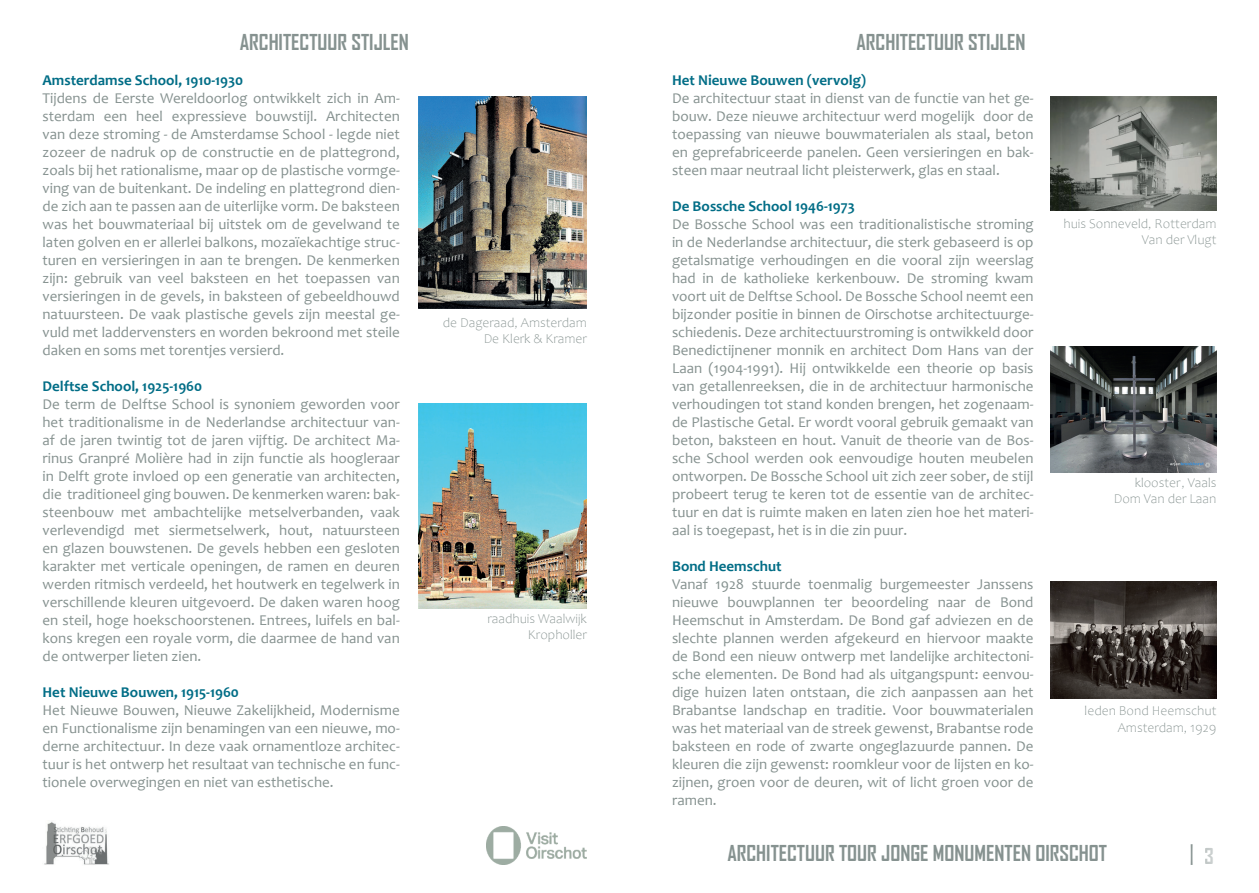
<style>
.page{position:relative;width:1259px;height:893px;background:#fff}
.page>*{position:absolute;margin:0;border:0;box-sizing:border-box;transform-origin:0 0}
.t1{font:700 21px "Agency FB";color:#869290}
.t2{font:21px "Candara";color:#869290}
.t3{font:15px/18px "Candara";color:#869290;text-align:justify}
.t4{font:700 15px "Candara";color:#006d86}
.t5{font:300 13.5px/16.2px "Candara";color:#869290;text-align:right}
.s1{font-family:"Agency FB";font-weight:700}
</style>
<div class="page">
<img style="left:44px;top:821px;width:65px;height:44px">
<img style="left:486px;top:826px;width:101px;height:38px">
<img style="left:419px;top:97px;width:168px;height:212px">
<img style="left:419px;top:404px;width:168px;height:205px">
<img style="left:1050px;top:97px;width:166px;height:114px">
<img style="left:1050px;top:347px;width:166px;height:125px">
<img style="left:1050px;top:581px;width:166px;height:118px">
<h1 class="t1" style="left:240px;top:29px;width:171px">ARCHITECTUUR STIJLEN</h1>
<h1 class="t1" style="left:856px;top:29px;width:171px">ARCHITECTUUR STIJLEN</h1>
<p class="t4" style="left:43px;top:71px;width:202px">Amsterdamse School, 1910-1930</p>
<p class="t3" style="left:43px;top:89px;width:359px">Tijdens de Eerste Wereldoorlog ontwikkelt zich in Am&shy;sterdam een heel expressieve bouwstijl. Architecten van deze stroming - de Amsterdamse School - legde niet zozeer de nadruk op de constructie en de plattegrond, zoals bij het rationalisme, maar op de plastische vormge&shy;ving van de buitenkant. De indeling en plattegrond dien&shy;de zich aan te passen aan de uiterlijke vorm. De baksteen was het bouwmateriaal bij uitstek om de gevelwand te laten golven en er allerlei balkons, mozaïekachtige struc&shy;turen en versieringen in aan te brengen. De kenmerken zijn: gebruik van veel baksteen en het toepassen van versieringen in de gevels, in baksteen of gebeeldhouwd natuursteen. De vaak plastische gevels zijn meestal ge&shy;vuld met laddervensters en worden bekroond met steile daken en soms met torentjes versierd.</p>
<p class="t4" style="left:43px;top:377px;width:161px">Delftse School, 1925-1960</p>
<p class="t3" style="left:43px;top:395px;width:359px">De term de Delftse School is synoniem geworden voor het traditionalisme in de Nederlandse architectuur van&shy;af de jaren twintig tot de jaren vijftig. De architect Ma&shy;rinus Granpré Molière had in zijn functie als hoogleraar in Delft grote invloed op een generatie van architecten, die traditioneel ging bouwen. De kenmerken waren: bak&shy;steenbouw met ambachtelijke metselverbanden, vaak verlevendigd met siermetselwerk, hout, natuursteen en glazen bouwstenen. De gevels hebben een gesloten karakter met verticale openingen, de ramen en deuren werden ritmisch verdeeld, het houtwerk en tegelwerk in verschillende kleuren uitgevoerd. De daken waren hoog en steil, hoge hoekschoorstenen. Entrees, luifels en bal&shy;kons kregen een royale vorm, die daarmee de hand van de ontwerper lieten zien.</p>
<p class="t4" style="left:43px;top:683px;width:198px">Het Nieuwe Bouwen, 1915-1960</p>
<p class="t3" style="left:43px;top:701px;width:359px">Het Nieuwe Bouwen, Nieuwe Zakelijkheid, Modernisme en Functionalisme zijn benamingen van een nieuwe, mo&shy;derne architectuur. In deze vaak ornamentloze architec&shy;tuur is het ontwerp het resultaat van technische en func&shy;tionele overwegingen en niet van esthetische.</p>
<p class="t4" style="left:672px;top:71px;width:196px">Het Nieuwe Bouwen (vervolg)</p>
<p class="t3" style="left:672px;top:89px;width:363px">De architectuur staat in dienst van de functie van het ge&shy;bouw. Deze nieuwe architectuur werd mogelijk door de toepassing van nieuwe bouwmaterialen als staal, beton en geprefabriceerde panelen. Geen versieringen en bak&shy;steen maar neutraal licht pleisterwerk, glas en staal.</p>
<p class="t4" style="left:672px;top:197px;width:184px">De Bossche School 1946-1973</p>
<p class="t3" style="left:672px;top:215px;width:363px">De Bossche School was een traditionalistische stroming in de Nederlandse architectuur, die sterk gebaseerd is op getalsmatige verhoudingen en die vooral zijn weerslag had in de katholieke kerkenbouw. De stroming kwam voort uit de Delftse School. De Bossche School neemt een bijzonder positie in binnen de Oirschotse architectuurge&shy;schiedenis. Deze architectuurstroming is ontwikkeld door Benedictijnener monnik en architect Dom Hans van der Laan (1904-1991). Hij ontwikkelde een theorie op basis van getallenreeksen, die in de architectuur harmonische verhoudingen tot stand konden brengen, het zogenaam&shy;de Plastische Getal. Er wordt vooral gebruik gemaakt van beton, baksteen en hout. Vanuit de theorie van de Bos&shy;sche School werden ook eenvoudige houten meubelen ontworpen. De Bossche School uit zich zeer sober, de stijl probeert terug te keren tot de essentie van de architec&shy;tuur en dat is ruimte maken en laten zien hoe het materi&shy;aal is toegepast, het is in die zin puur.</p>
<p class="t4" style="left:672px;top:557px;width:111px">Bond Heemschut</p>
<p class="t3" style="left:672px;top:575px;width:363px">Vanaf 1928 stuurde toenmalig burgemeester Janssens nieuwe bouwplannen ter beoordeling naar de Bond Heemschut in Amsterdam. De Bond gaf adviezen en de slechte plannen werden afgekeurd en hiervoor maakte de Bond een nieuw ontwerp met landelijke architectoni&shy;sche elementen. De Bond had als uitgangspunt: eenvou&shy;dige huizen laten ontstaan, die zich aanpassen aan het Brabantse landschap en traditie. Voor bouwmaterialen was het materiaal van de streek gewenst, Brabantse rode baksteen en rode of zwarte ongeglazuurde pannen. De kleuren die zijn gewenst: roomkleur voor de lijsten en ko&shy;zijnen, groen voor de deuren, wit of licht groen voor de ramen.</p>
<p class="t5" style="left:443px;top:314px;width:146px">de Dageraad, Amsterdam<br>De Klerk &amp; Kramer</p>
<p class="t5" style="left:487px;top:611px;width:101px">raadhuis Waalwijk<br>Kropholler</p>
<p class="t5" style="left:1063px;top:215px;width:154px">huis Sonneveld, Rotterdam<br>Van der Vlugt</p>
<p class="t5" style="left:1113px;top:475px;width:104px">klooster, Vaals<br>Dom Van der Laan</p>
<p class="t5" style="left:1084px;top:703px;width:133px">leden Bond Heemschut<br>Amsterdam, 1929</p>
<h1 class="t1" style="left:727px;top:839px;width:381px">ARCHITECTUUR TOUR JONGE MONUMENTEN OIRSCHOT</h1>
<h1 class="t2" style="left:1189px;top:840px;width:27px">| <span class="s1">3</span></h1>
</div>
